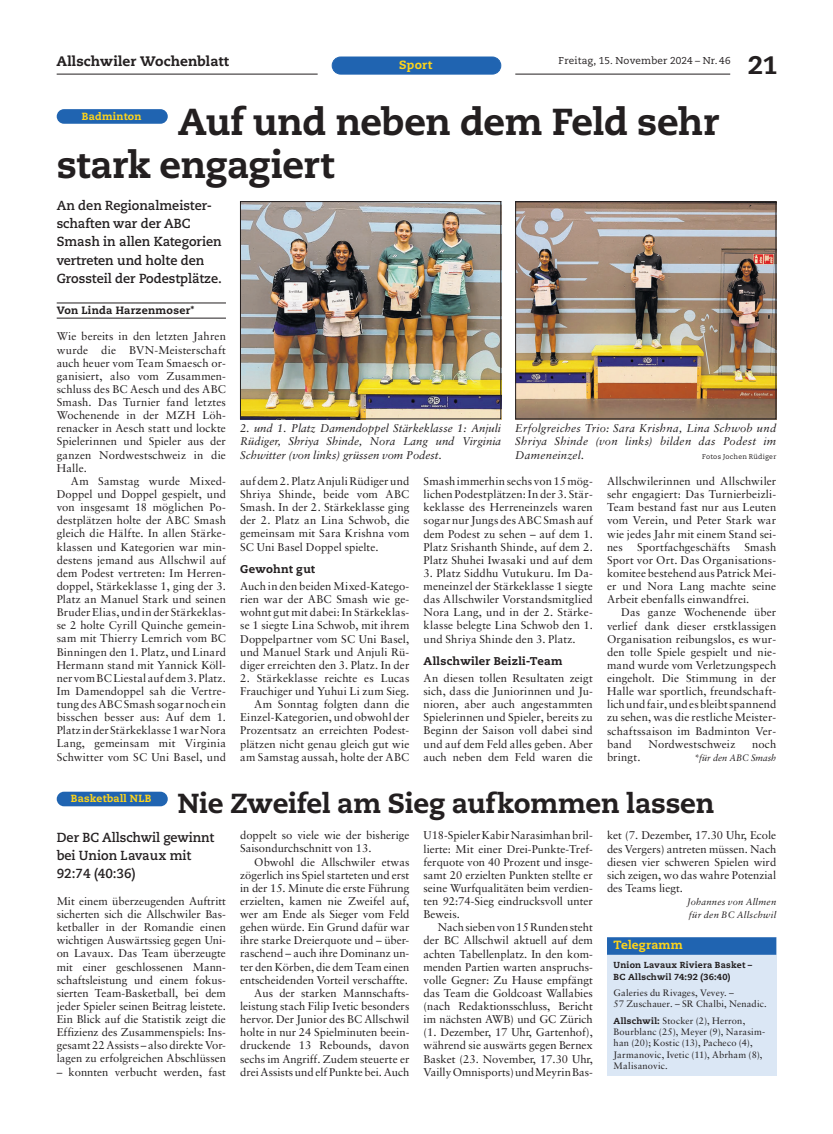
<style>
.page{position:relative;width:833px;height:1134px;background:#fff}
.page>*{position:absolute;margin:0;border:0;box-sizing:border-box;transform-origin:0 0}
.t1{font:800 37.5px/42.5px "Caecilia LT Pro 85";letter-spacing:-.015em;color:#231f20}
.t2{font:800 27.5px "Caecilia LT Pro 85";letter-spacing:-.01em;color:#231f20}
.t3{font:800 25.25px "Caecilia LT Pro 85";color:#231f20}
.t4{font:800 13.75px "Caecilia LT Pro 85";letter-spacing:.01em;color:#231f20}
.t5{font:700 13.12px/18.1px "Caecilia LT Pro 75";color:#231f20}
.t6{font:800 11.88px "Caecilia LT Pro 85";letter-spacing:.01em;color:#fed41a}
.t7{font:11.25px/13.1px "Sabon LT Pro";color:#231f20;text-align:justify}
.t8{font:italic 11.25px/13.1px "Sabon LT Pro";color:#231f20;text-align:justify}
.t9{font:800 11.25px "Caecilia LT Pro 85";letter-spacing:.02em;color:#231f20}
.t10{font:800 10.62px "Caecilia LT Pro 85";letter-spacing:.02em;color:#231f20}
.t11{font:800 10.38px "Caecilia LT Pro 85";letter-spacing:.02em;color:#fed41a}
.t12{font:10px "Caecilia LT Pro 55 Roman";letter-spacing:.015em;color:#231f20}
.t13{font:9.38px/11.2px "Sabon LT Pro";letter-spacing:.015em;color:#231f20}
.t14{font:italic 9.38px/13.1px "Sabon LT Pro";letter-spacing:.02em;color:#231f20}
.t15{font:italic 9.38px "Sabon LT Pro";color:#231f20}
.t16{font:800 8.75px/11.2px "Caecilia LT Pro 85";letter-spacing:.03em;color:#231f20}
.t17{font:6.88px "Caecilia LT Pro 55 Roman";letter-spacing:.03em;color:#231f20}
.s1{font-family:"Caecilia LT Pro 85";font-weight:800;font-size:8.75px}
</style>
<div class="page">
<div style="left:607px;top:937px;width:169px;height:138px;background:#dbe7f5"></div>
<div style="left:607px;top:937px;width:169px;height:18px;background:#2064b1"></div>
<hr style="left:57px;top:303px;width:169px;height:1px;background:#231f20">
<hr style="left:57px;top:318px;width:169px;height:1px;background:#231f20">
<div style="left:57px;top:109px;width:111px;height:15px;background:#2064b1;border-radius:7px"></div>
<img style="left:242px;top:203px;width:257px;height:214px">
<div style="left:240px;top:201px;width:261px;height:218px;border:1px solid #231f20"></div>
<img style="left:517px;top:203px;width:257px;height:214px">
<div style="left:515px;top:201px;width:261px;height:218px;border:1px solid #231f20"></div>
<div style="left:57px;top:792px;width:111px;height:14px;background:#2064b1;border-radius:7px"></div>
<hr style="left:57px;top:74px;width:261px;height:1px;background:#231f20">
<hr style="left:515px;top:74px;width:215px;height:1px;background:#231f20">
<div style="left:332px;top:57px;width:169px;height:17px;background:#2064b1;border-radius:9px"></div>
<div style="left:332px;top:57px;width:169px;height:17px;border:1px solid #2064b1;border-radius:9px"></div>
<p class="t4" style="left:56px;top:52px;width:174px">Allschwiler Wochenblatt</p>
<p class="t12" style="left:558px;top:54px;width:174px">Freitag, 15. November 2024 – Nr. 46</p>
<p class="t6" style="left:399px;top:57px;width:34px">Sport</p>
<h3 class="t3" style="left:748px;top:48px;width:31px">21</h3>
<h1 class="t1" style="left:57px;top:100px;width:664px;text-indent:121px">Auf und neben dem Feld sehr stark engagiert</h1>
<p class="t5" style="left:57px;top:196px;width:167px">An den Regionalmeister&shy;schaften war der ABC<br>Smash in allen Kategorien vertreten und holte den<br>Grossteil der Podestplätze.</p>
<p class="t10" style="left:57px;top:302px;width:139px">Von Linda Harzenmoser*</p>
<p class="t7" style="left:57px;top:330px;width:171px">Wie bereits in den letzten Jahren wurde die BVN-Meisterschaft auch heuer vom Team Smaesch or&shy;ganisiert, also vom Zusammen&shy;schluss des BC Aesch und des ABC Smash. Das Turnier fand letztes Wochenende in der MZH Löh&shy;renacker in Aesch statt und lockte Spielerinnen und Spieler aus der ganzen Nordwestschweiz in die Halle.</p>
<p class="t7" style="left:57px;top:474px;width:171px;text-indent:14px">Am Samstag wurde Mixed-Doppel und Doppel gespielt, und von insgesamt 18 möglichen Po&shy;destplätzen holte der ABC Smash gleich die Hälfte. In allen Stärke&shy;klassen und Kategorien war min&shy;destens jemand aus Allschwil auf dem Podest vertreten: Im Herren&shy;doppel, Stärkeklasse 1, ging der 3.<br>Platz an Manuel Stark und seinen Bruder Elias, und in der Stärkeklas&shy;se 2 holte Cyrill Quinche gemein&shy;sam mit Thierry Lemrich vom BC Binningen den 1. Platz, und Linard Hermann stand mit Yannick Köll&shy;ner vom BC Liestal auf dem 3. Platz.<br>Im Damendoppel sah die Vertre&shy;tung des ABC Smash sogar noch ein bisschen besser aus: Auf dem 1.<br>Platz in der Stärkeklasse 1 war Nora Lang, gemeinsam mit Virginia Schwitter vom SC Uni Basel, und</p>
<p class="t7" style="left:240px;top:474px;width:171px">auf dem 2. Platz Anjuli Rüdiger und Shriya Shinde, beide vom ABC Smash. In der 2. Stärkeklasse ging der 2. Platz an Lina Schwob, die gemeinsam mit Sara Krishna vom SC Uni Basel Doppel spielte.</p>
<p class="t11" style="left:82px;top:109px;width:61px">Badminton</p>
<p class="t8" style="left:240px;top:422px;width:262px">2. und 1. Platz Damendoppel Stärkeklasse 1: Anjuli Rüdiger, Shriya Shinde, Nora Lang und Virginia Schwitter (von links) grüssen vom Podest.</p>
<p class="t8" style="left:515px;top:422px;width:262px">Erfolgreiches Trio: Sara Krishna, Lina Schwob und Shriya Shinde (von links) bilden das Podest im Dameneinzel.</p>
<p class="t17" style="left:702px;top:452px;width:76px">Fotos Jochen Rüdiger</p>
<p class="t7" style="left:423px;top:474px;width:171px">Smash immerhin sechs von 15 mög&shy;lichen Podestplätzen: In der 3. Stär&shy;keklasse des Herreneinzels waren sogar nur Jungs des ABC Smash auf dem Podest zu sehen – auf dem 1.<br>Platz Srishanth Shinde, auf dem 2.<br>Platz Shuhei Iwasaki und auf dem</p>
<p class="t7" style="left:423px;top:566px;width:171px">3. Platz Siddhu Vutukuru. Im Da&shy;meneinzel der Stärkeklasse 1 siegte das Allschwiler Vorstandsmitglied Nora Lang, und in der 2. Stärke&shy;klasse belegte Lina Schwob den 1. und Shriya Shinde den 3. Platz.</p>
<p class="t9" style="left:423px;top:653px;width:140px">Allschwiler Beizli-Team</p>
<p class="t7" style="left:423px;top:671px;width:171px">An diesen tollen Resultaten zeigt sich, dass die Juniorinnen und Ju&shy;nioren, aber auch angestammten Spielerinnen und Spieler, bereits zu Beginn der Saison voll dabei sind und auf dem Feld alles geben. Aber auch neben dem Feld waren die</p>
<p class="t7" style="left:607px;top:474px;width:171px">Allschwilerinnen und Allschwiler sehr engagiert: Das Turnierbeizli-Team bestand fast nur aus Leuten vom Verein, und Peter Stark war wie jedes Jahr mit einem Stand sei&shy;nes</p>
<p class="t7" style="left:607px;top:540px;width:171px;text-indent:137px">Smash Sport vor Ort. Das Organisations&shy;komitee bestehend aus Patrick Mei&shy;er und Nora Lang machte seine Arbeit ebenfalls einwandfrei.</p>
<p class="t7" style="left:607px;top:606px;width:171px;text-indent:14px">Das ganze Wochenende über verlief dank dieser erstklassigen Organisation reibungslos, es wur&shy;den tolle Spiele gespielt und nie&shy;mand wurde vom Verletzungspech eingeholt. Die Stimmung in der Halle war sportlich, freundschaft&shy;lich und fair, und es bleibt spannend zu sehen, was die restliche Meister&shy;schaftssaison im Badminton Ver&shy;band</p>
<p class="t7" style="left:637px;top:540px;width:95px">Sportfachgeschäfts</p>
<p class="t9" style="left:240px;top:561px;width:76px">Gewohnt gut</p>
<p class="t7" style="left:240px;top:579px;width:171px">Auch in den beiden Mixed-Katego&shy;rien war der ABC Smash wie ge&shy;wohnt gut mit dabei: In Stärkeklas&shy;se 1 siegte Lina Schwob, mit ihrem Doppelpartner vom SC Uni Basel, und Manuel Stark und Anjuli Rü&shy;diger erreichten den 3. Platz. In der</p>
<p class="t7" style="left:240px;top:671px;width:171px;text-align:right">2. Stärkeklasse reichte es Lucas<br>Frauchiger und Yuhui Li zum Sieg.<br>Am Sonntag folgten dann die<br>Einzel-Kategorien, und obwohl der<br>Prozentsatz an erreichten Podest&shy;plätzen nicht genau gleich gut wie am Samstag aussah, holte der ABC</p>
<p class="t7" style="left:648px;top:737px;width:88px">Nordwestschweiz</p>
<p class="t7" style="left:752px;top:737px;width:26px">noch</p>
<p class="t7" style="left:607px;top:750px;width:35px">bringt.</p>
<p class="t15" style="left:694px;top:751px;width:84px">*für den ABC Smash</p>
<h2 class="t2" style="left:178px;top:784px;width:538px">Nie Zweifel am Sieg aufkommen lassen</h2>
<p class="t5" style="left:57px;top:828px;width:159px">Der BC Allschwil gewinnt bei Union Lavaux mit<br>92:74 (40:36)</p>
<p class="t7" style="left:57px;top:894px;width:171px">Mit einem überzeugenden Auftritt sicherten sich die Allschwiler Bas&shy;ketballer in der Romandie einen wichtigen Auswärtssieg gegen Uni&shy;on Lavaux. Das Team überzeugte mit einer geschlossenen Mann&shy;schaftsleistung und einem fokus&shy;sierten Team-Basketball, bei dem jeder Spieler seinen Beitrag leistete.<br>Ein Blick auf die Statistik zeigt die Effizienz des Zusammenspiels: Ins&shy;gesamt 22 Assists – also direkte Vor&shy;lagen zu erfolgreichen Abschlüssen</p>
<p class="t7" style="left:57px;top:1065px;width:171px">– konnten verbucht werden, fast</p>
<p class="t11" style="left:71px;top:791px;width:82px">Basketball NLB</p>
<p class="t7" style="left:240px;top:828px;width:171px">doppelt so viele wie der bisherige<br>Saisondurchschnitt von 13.</p>
<p class="t7" style="left:240px;top:855px;width:171px;text-align:right">Obwohl die Allschwiler etwas zögerlich ins Spiel starteten und erst in der 15. Minute die erste Führung erzielten, kamen nie Zweifel auf, wer am Ende als Sieger vom Feld gehen würde. Ein Grund dafür war ihre starke Dreierquote und – über&shy;raschend – auch ihre Dominanz un&shy;ter den Körben, die dem Team einen entscheidenden Vorteil verschaffte.<br>Aus der starken Mannschafts&shy;leistung stach Filip Ivetic besonders hervor. Der Junior des BC Allschwil holte in nur 24 Spielminuten beein&shy;druckende 13 Rebounds, davon sechs im Angriff. Zudem steuerte er drei Assists und elf Punkte bei. Auch</p>
<p class="t7" style="left:423px;top:829px;width:171px">U18-Spieler Kabir Narasimhan bril&shy;lierte: Mit einer Drei-Punkte-Tref&shy;ferquote von 40 Prozent und insge&shy;samt 20 erzielten Punkten stellte er seine Wurfqualitäten beim verdien&shy;ten 92:74-Sieg eindrucksvoll unter Beweis.</p>
<p class="t7" style="left:423px;top:920px;width:171px;text-indent:14px">Nach sieben von 15 Runden steht der BC Allschwil aktuell auf dem achten Tabellenplatz. In den kom&shy;menden Partien warten anspruchs&shy;volle Gegner: Zu Hause empfängt das Team die Goldcoast Wallabies (nach Redaktionsschluss, Bericht im nächsten AWB) und GC Zürich (1. Dezember, 17 Uhr, Gartenhof), während sie auswärts gegen Bernex Basket (23. November, 17.30 Uhr, Vailly Omnisports) und Meyrin Bas-</p>
<p class="t7" style="left:607px;top:829px;width:171px">ket (7. Dezember, 17.30 Uhr, Ecole des Vergers) antreten müssen. Nach diesen vier schweren Spielen wird sich zeigen, wo das wahre Potenzial des Teams liegt.</p>
<p class="t14" style="left:687px;top:895px;width:91px">Johannes von Allmen für den BC Allschwil</p>
<p class="t6" style="left:613px;top:937px;width:71px">Telegramm</p>
<p class="t16" style="left:613px;top:959px;width:140px">Union Lavaux Riviera Basket –<br>BC Allschwil 74:92 (36:40)</p>
<p class="t13" style="left:613px;top:987px;width:155px">Galeries du Rivages, Vevey. –<br>57 Zuschauer. – SR Chalbi, Nenadic.</p>
<p class="t13" style="left:613px;top:1015px;width:153px"><span class="s1">Allschwil:</span> Stocker (2), Herron,<br>Bourblanc (25), Meyer (9), Narasim&shy;han (20); Kostic (13), Pacheco (4),<br>Jarmanovic, Ivetic (11), Abrham (8),<br>Malisanovic.</p>
</div>
